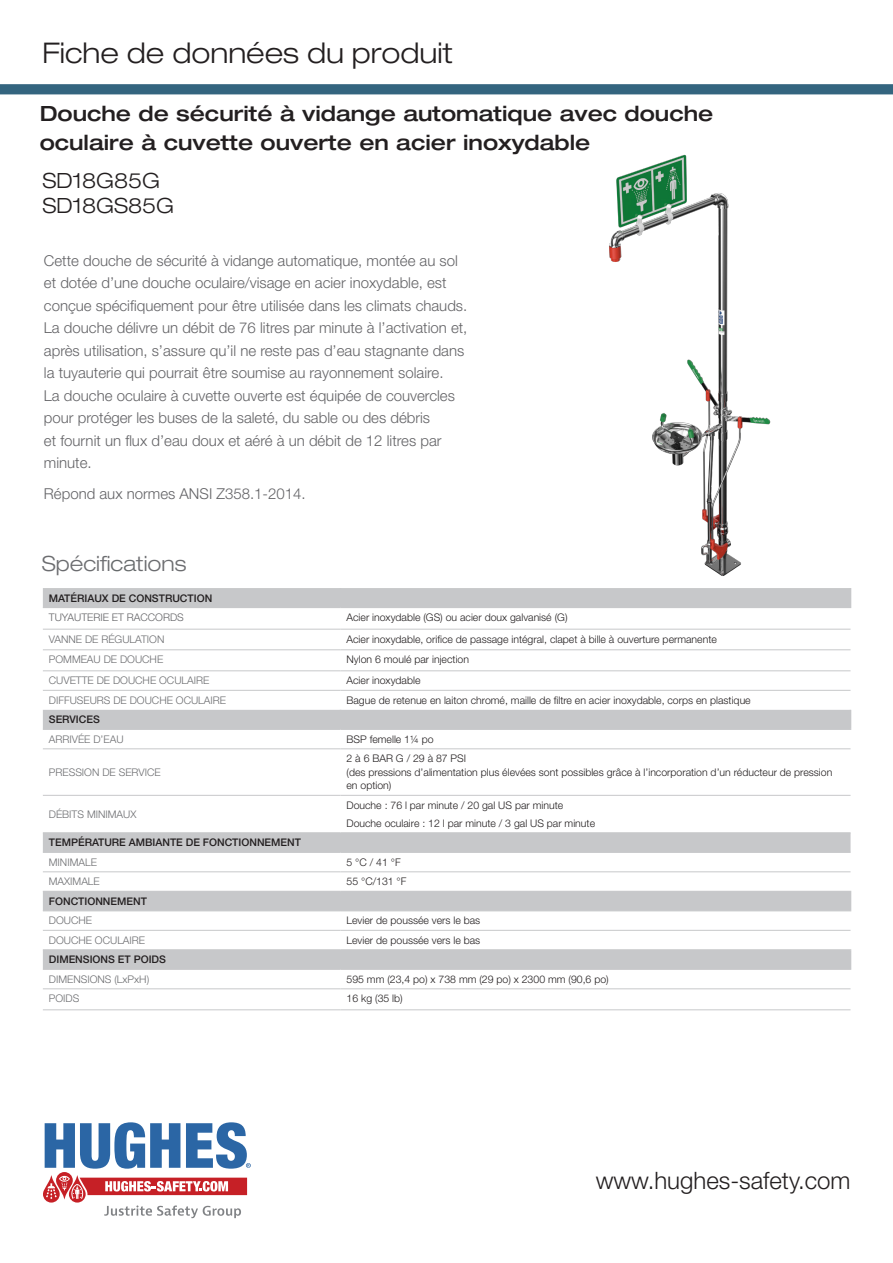
<style>
.page{position:relative;width:893px;height:1263px;background:#fff}
.page>*{position:absolute;margin:0;border:0;box-sizing:border-box;transform-origin:0 0}
.t1{font:300 expanded 28.5px "Helvetica Neue LT Std";color:#231f20}
.t2{font:300 24px "Helvetica Neue LT Std";color:#231f20}
.t3{font:500 expanded 21px/28.5px "Helvetica Neue LT Std";color:#231f20}
.t4{font:300 expanded 21px "Helvetica Neue LT Std";color:#231f20}
.t5{font:300 expanded 21px "Helvetica Neue LT Std";color:#6c6d70}
.t6{font:300 15px/22.5px "Helvetica Neue LT Std";color:#636366}
.t7{font:300 10.5px/13.5px "Helvetica Neue LT Std";color:#231f20}
.t8{font:300 10.5px "Helvetica Neue LT Std";color:#6c6d70}
.t9{font:500 10.5px "Helvetica Neue LT Std";color:#231f20}
.t10{font:300 10.5px "Helvetica Neue LT Std";color:#636366}
.s1{color:#666a6b}
</style>
<div class="page">
<svg style="left:43px;top:588px;width:807px;height:381px"></svg>
<svg style="left:340px;top:588px;width:1px;height:19px"></svg>
<svg style="left:850px;top:588px;width:1px;height:19px"></svg>
<svg style="left:340px;top:710px;width:1px;height:19px"></svg>
<svg style="left:850px;top:710px;width:1px;height:19px"></svg>
<svg style="left:340px;top:892px;width:1px;height:18px"></svg>
<svg style="left:850px;top:892px;width:1px;height:18px"></svg>
<svg style="left:340px;top:950px;width:1px;height:19px"></svg>
<svg style="left:850px;top:950px;width:1px;height:19px"></svg>
<hr style="left:43px;top:969px;width:298px;height:1px;background:#c7c8ca">
<hr style="left:341px;top:969px;width:510px;height:1px;background:#c7c8ca">
<hr style="left:43px;top:988px;width:298px;height:1px;background:#c7c8ca">
<hr style="left:341px;top:988px;width:509px;height:1px;background:#c7c8ca">
<hr style="left:43px;top:1009px;width:298px;height:1px;background:#c7c8ca">
<hr style="left:341px;top:1009px;width:509px;height:1px;background:#c7c8ca">
<hr style="left:43px;top:832px;width:298px;height:1px;background:#c7c8ca">
<hr style="left:341px;top:832px;width:509px;height:1px;background:#c7c8ca">
<hr style="left:43px;top:852px;width:298px;height:1px;background:#c7c8ca">
<hr style="left:341px;top:852px;width:509px;height:1px;background:#c7c8ca">
<hr style="left:43px;top:607px;width:298px;height:1px;background:#c7c8ca">
<hr style="left:341px;top:607px;width:510px;height:1px;background:#c7c8ca">
<hr style="left:43px;top:729px;width:298px;height:1px;background:#c7c8ca">
<hr style="left:341px;top:729px;width:510px;height:1px;background:#c7c8ca">
<hr style="left:43px;top:910px;width:298px;height:1px;background:#c7c8ca">
<hr style="left:341px;top:910px;width:510px;height:1px;background:#c7c8ca">
<hr style="left:43px;top:949px;width:298px;height:1px;background:#c7c8ca">
<hr style="left:341px;top:949px;width:510px;height:1px;background:#c7c8ca">
<hr style="left:43px;top:629px;width:298px;height:1px;background:#c7c8ca">
<hr style="left:341px;top:629px;width:509px;height:1px;background:#c7c8ca">
<hr style="left:43px;top:649px;width:298px;height:1px;background:#c7c8ca">
<hr style="left:341px;top:649px;width:509px;height:1px;background:#c7c8ca">
<hr style="left:43px;top:670px;width:298px;height:1px;background:#c7c8ca">
<hr style="left:341px;top:670px;width:509px;height:1px;background:#c7c8ca">
<hr style="left:43px;top:690px;width:298px;height:1px;background:#c7c8ca">
<hr style="left:341px;top:690px;width:509px;height:1px;background:#c7c8ca">
<hr style="left:43px;top:748px;width:298px;height:1px;background:#c7c8ca">
<hr style="left:341px;top:748px;width:509px;height:1px;background:#c7c8ca">
<hr style="left:43px;top:795px;width:298px;height:1px;background:#c7c8ca">
<hr style="left:341px;top:795px;width:509px;height:1px;background:#c7c8ca">
<hr style="left:43px;top:871px;width:298px;height:1px;background:#c7c8ca">
<hr style="left:341px;top:871px;width:509px;height:1px;background:#c7c8ca">
<hr style="left:43px;top:891px;width:298px;height:1px;background:#c7c8ca">
<hr style="left:341px;top:891px;width:510px;height:1px;background:#c7c8ca">
<hr style="left:43px;top:930px;width:298px;height:1px;background:#c7c8ca">
<hr style="left:341px;top:930px;width:509px;height:1px;background:#c7c8ca">
<svg style="left:0;top:84px;width:893px;height:11px;background:#416f87"></svg>
<img style="left:609px;top:154px;width:162px;height:422px">
<svg style="left:43px;top:1122px;width:208px;height:96px"></svg>
<p class="t1" style="left:43px;top:36px;width:412px">Fiche de données du produit</p>
<p class="t3" style="left:40px;top:99px;width:675px">Douche de sécurité à vidange automatique avec douche oculaire à cuvette ouverte en acier inoxydable</p>
<p class="t4" style="left:43px;top:168px;width:119px">SD18G85G</p>
<p class="t4" style="left:43px;top:193px;width:133px">SD18GS85G</p>
<p class="t6" style="left:44px;top:249px;width:425px">Cette douche de sécurité à vidange automatique, montée au sol et dotée d’une douche oculaire/visage en acier inoxydable, est conçue spécifiquement pour être utilisée dans les climats chauds.<br>La douche délivre un débit de 76 litres par minute à l’activation et, après utilisation, s’assure qu’il ne reste pas d’eau stagnante dans la tuyauterie qui pourrait être soumise au rayonnement solaire.<br>La douche oculaire à cuvette ouverte est équipée de couvercles pour protéger les buses de la saleté, du sable ou des débris<br>et fournit un flux d’eau doux et aéré à un débit de 12 litres par minute.</p>
<p class="t6" style="left:44px;top:482px;width:263px">Répond aux normes ANSI Z358.1-2014.</p>
<p class="t5" style="left:42px;top:551px;width:146px">Spécifi<span class="s1">ca</span>tions</p>
<p class="t9" style="left:49px;top:591px;width:165px">MATÉRIAUX DE CONSTRUCTION</p>
<p class="t10" style="left:49px;top:611px;width:136px">TUYAUTERIE ET RACCORDS</p>
<p class="t7" style="left:347px;top:610px;width:222px">Acier inoxydable (GS) ou acier doux galvanisé (G)</p>
<p class="t8" style="left:49px;top:632px;width:117px">VANNE DE RÉGULATION</p>
<p class="t7" style="left:347px;top:632px;width:372px">Acier inoxydable, orifice de passage intégral, clapet à bille à ouverture permanente</p>
<p class="t8" style="left:49px;top:653px;width:116px">POMMEAU DE DOUCHE</p>
<p class="t7" style="left:347px;top:653px;width:124px">Nylon 6 moulé par injection</p>
<p class="t8" style="left:49px;top:674px;width:162px">CUVETTE DE DOUCHE OCULAIRE</p>
<p class="t7" style="left:347px;top:674px;width:75px">Acier inoxydable</p>
<p class="t8" style="left:49px;top:694px;width:179px">DIFFUSEURS DE DOUCHE OCULAIRE</p>
<p class="t7" style="left:347px;top:693px;width:406px">Bague de retenue en laiton chromé, maille de filtre en acier inoxydable, corps en plastique</p>
<p class="t9" style="left:49px;top:713px;width:52px">SERVICES</p>
<p class="t8" style="left:49px;top:733px;width:76px">ARRIVÉE D’EAU</p>
<p class="t7" style="left:347px;top:732px;width:89px">BSP femelle 11/4 po</p>
<p class="t8" style="left:49px;top:766px;width:113px">PRESSION DE SERVICE</p>
<p class="t7" style="left:347px;top:752px;width:121px">2 à 6 BAR G / 29 à 87 PSI</p>
<p class="t7" style="left:347px;top:765px;width:487px">(des pressions d’alimentation plus élevées sont possibles grâce à l’incorporation d’un réducteur de pression en option)</p>
<p class="t8" style="left:49px;top:808px;width:89px">DÉBITS MINIMAUX</p>
<p class="t7" style="left:347px;top:798px;width:218px">Douche : 76 l par minute / 20 gal US par minute</p>
<p class="t7" style="left:347px;top:816px;width:250px">Douche oculaire : 12 l par minute / 3 gal US par minute</p>
<p class="t9" style="left:49px;top:836px;width:254px">TEMPÉRATURE AMBIANTE DE FONCTIONNEMENT</p>
<p class="t8" style="left:49px;top:856px;width:50px">MINIMALE</p>
<p class="t7" style="left:347px;top:855px;width:56px">5 °C / 41 °F</p>
<p class="t8" style="left:49px;top:875px;width:52px">MAXIMALE</p>
<p class="t7" style="left:347px;top:875px;width:61px">55 °C/131 °F</p>
<p class="t9" style="left:49px;top:895px;width:100px">FONCTIONNEMENT</p>
<p class="t8" style="left:49px;top:914px;width:45px">DOUCHE</p>
<p class="t7" style="left:347px;top:914px;width:135px">Levier de poussée vers le bas</p>
<p class="t8" style="left:49px;top:934px;width:98px">DOUCHE OCULAIRE</p>
<p class="t7" style="left:347px;top:933px;width:135px">Levier de poussée vers le bas</p>
<p class="t9" style="left:49px;top:953px;width:119px">DIMENSIONS ET POIDS</p>
<p class="t8" style="left:49px;top:973px;width:102px">DIMENSIONS (LxPxH)</p>
<p class="t7" style="left:347px;top:972px;width:264px">595 mm (23,4 po) x 738 mm (29 po) x 2300 mm (90,6 po)</p>
<p class="t8" style="left:49px;top:992px;width:32px">POIDS</p>
<p class="t7" style="left:347px;top:991px;width:58px">16 kg (35 lb)</p>
<p class="t2" style="left:596px;top:1166px;width:256px">www.hughes-safety.com</p>
</div>
